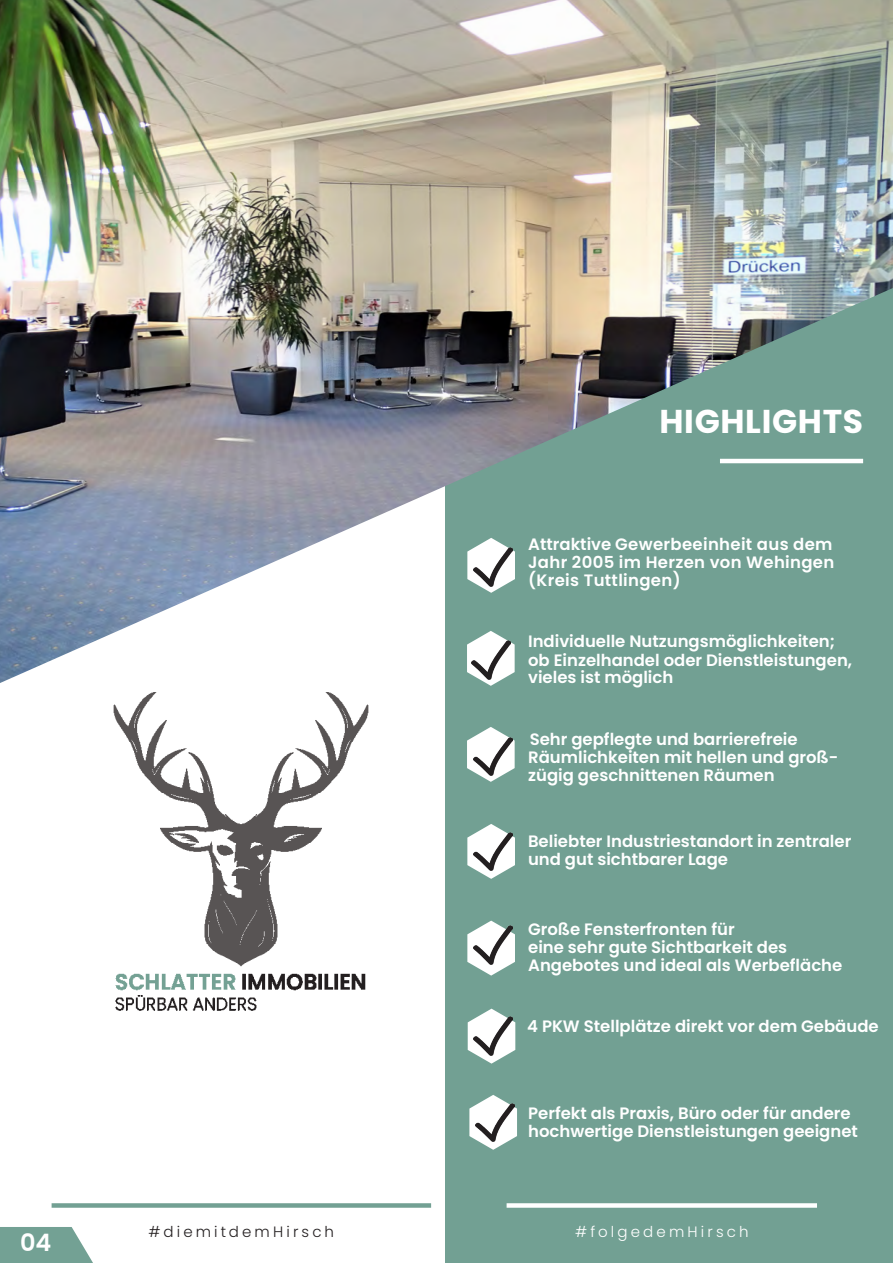
<style>
.page{position:relative;width:893px;height:1263px;background:#fff}
.page>*{position:absolute;margin:0;border:0;box-sizing:border-box;transform-origin:0 0}
.t1{font:700 33px "Poppins";letter-spacing:.02em;color:#fff}
.t2{font:600 24px "Poppins";color:#fff}
.t3{font:600 16.5px/18px "Poppins";color:#fff}
.t4{font:300 15px "Poppins";letter-spacing:.21em;color:#231f20}
.t5{font:300 15px "Poppins";letter-spacing:.21em;color:#fff}
</style>
<div class="page">
<div style="left:445px;top:266px;width:448px;height:997px;background:#72a093"></div>
<svg style="left:486px;top:683px;width:10px;height:3px"></svg>
<div style="left:52px;top:1203px;width:379px;height:5px;background:#72a093"></div>
<div style="left:507px;top:1203px;width:310px;height:5px;background:#fff"></div>
<svg style="left:467px;top:727px;width:48px;height:55px"></svg>
<svg style="left:467px;top:824px;width:48px;height:55px"></svg>
<svg style="left:467px;top:921px;width:48px;height:54px"></svg>
<svg style="left:468px;top:1009px;width:47px;height:55px"></svg>
<img style="left:0;top:0;width:892px;height:683px">
<svg style="left:892px;top:0;width:1px;height:289px"></svg>
<img style="left:474px;top:548px;width:38px;height:38px">
<img style="left:471px;top:641px;width:39px;height:38px">
<img style="left:474px;top:737px;width:38px;height:39px">
<img style="left:474px;top:832px;width:38px;height:39px">
<img style="left:474px;top:926px;width:38px;height:38px">
<img style="left:474px;top:1017px;width:38px;height:38px">
<svg style="left:0;top:1227px;width:93px;height:36px;background:#82aba0"></svg>
<svg style="left:469px;top:1095px;width:48px;height:55px"></svg>
<img style="left:475px;top:1103px;width:39px;height:38px">
<img style="left:114px;top:692px;width:255px;height:319px">
<p class="t2" style="left:20px;top:1228px;width:33px">04</p>
<p class="t1" style="left:659px;top:403px;width:205px">HIGHLIGHTS</p>
<p class="t3" style="left:528px;top:535px;width:308px;text-align:justify">Attraktive Gewerbeeinheit aus dem Jahr 2005 im Herzen von Wehingen (Kreis Tuttlingen)</p>
<p class="t3" style="left:528px;top:633px;width:325px">Individuelle Nutzungsmöglichkeiten; ob Einzelhandel oder Dienstleistungen,</p>
<p class="t3" style="left:528px;top:668px;width:147px">vieles ist möglich</p>
<p class="t3" style="left:528px;top:730px;width:312px">Sehr gepflegte und barrierefreie<br>Räumlichkeiten mit hellen und groß&shy;zügig geschnittenen Räumen</p>
<p class="t3" style="left:528px;top:832px;width:325px">Beliebter Industriestandort in zentraler und gut sichtbarer Lage</p>
<p class="t3" style="left:528px;top:920px;width:316px">Große Fensterfronten für<br>eine sehr gute Sichtbarkeit des<br>Angebotes und ideal als Werbefläche</p>
<p class="t3" style="left:527px;top:1018px;width:353px">4 PKW Stellplätze direkt vor dem Gebäude</p>
<p class="t3" style="left:528px;top:1104px;width:331px">Perfekt als Praxis, Büro oder für andere hochwertige Dienstleistungen geeignet</p>
<p class="t4" style="left:149px;top:1223px;width:187px">#diemitdemHirsch</p>
<p class="t5" style="left:575px;top:1223px;width:175px">#folgedemHirsch</p>
</div>
